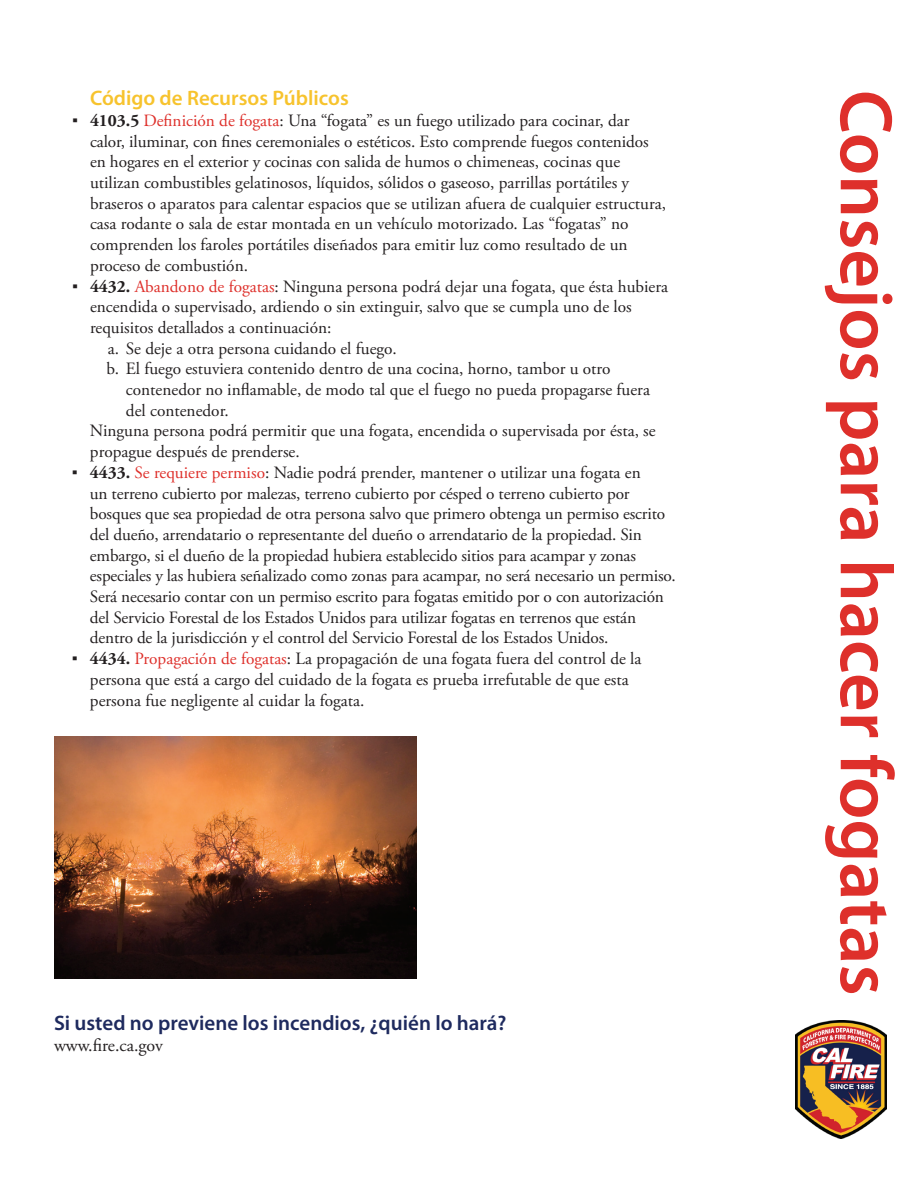
<style>
.page{position:relative;width:918px;height:1188px;background:#fff}
.page>*{position:absolute;margin:0;border:0;box-sizing:border-box;transform-origin:0 0}
.t1{font:600 75px "Myriad Pro";color:#de302b}
.t2{font:600 21px "Myriad Pro";color:#1e2a5e}
.t3{font:600 21px "Myriad Pro";color:#f7c32d}
.t4{font:18px "Adobe Garamond Pro";color:#231f20}
.t5{font:17.25px/20.7px "Adobe Garamond Pro";color:#231f20}
.s1{font-family:"Times New Roman"}
.s2{font-weight:700}
.s3{color:#de302b}
</style>
<div class="page">
<img style="left:54px;top:737px;width:363px;height:241px">
<img style="left:796px;top:1021px;width:91px;height:118px">
<p class="t3" style="left:90px;top:85px;width:260px">Código de Recursos Públicos</p>
<p class="t5" style="left:90px;top:111px;width:578px;text-indent:-18px"><span class="s1">▪</span> <span class="s2">4103.5</span> <span class="s3">Definición de fogata</span>: Una “fogata” es un fuego utilizado para cocinar, dar calor, iluminar, con fines ceremoniales o estéticos. Esto comprende fuegos contenidos en hogares en el exterior y cocinas con salida de humos o chimeneas, cocinas que utilizan combustibles gelatinosos, líquidos, sólidos o gaseoso, parrillas portátiles y braseros o aparatos para calentar espacios que se utilizan afuera de cualquier estructura, casa rodante o sala de estar montada en un vehículo motorizado. Las “fogatas” no comprenden los faroles portátiles diseñados para emitir luz como resultado de un proceso de combustión.</p>
<p class="t5" style="left:72px;top:276px;width:598px"><span class="s1">▪</span> <span class="s2">4432.</span> <span class="s3">Abandono de fogatas</span>: Ninguna persona podrá dejar una fogata, que ésta hubiera</p>
<p class="t5" style="left:90px;top:297px;width:543px">encendida o supervisado, ardiendo o sin extinguir, salvo que se cumpla uno de los</p>
<p class="t5" style="left:90px;top:318px;width:243px">requisitos detallados a continuación:</p>
<p class="t5" style="left:108px;top:338px;width:290px">a. Se deje a otra persona cuidando el fuego.</p>
<p class="t5" style="left:106px;top:359px;width:506px">b. El fuego estuviera contenido dentro de una cocina, horno, tambor u otro</p>
<p class="t5" style="left:126px;top:380px;width:526px">contenedor no inflamable, de modo tal que el fuego no pueda propagarse fuera</p>
<p class="t5" style="left:126px;top:401px;width:104px">del contenedor.</p>
<p class="t5" style="left:90px;top:421px;width:567px">Ninguna persona podrá permitir que una fogata, encendida o supervisada por ésta, se</p>
<p class="t5" style="left:90px;top:442px;width:211px">propague después de prenderse.</p>
<p class="t5" style="left:90px;top:463px;width:587px;text-indent:-18px"><span class="s1">▪</span> <span class="s2">4433.</span> <span class="s3">Se requiere permiso</span>: Nadie podrá prender, mantener o utilizar una fogata en<br>un terreno cubierto por malezas, terreno cubierto por césped o terreno cubierto por bosques que sea propiedad de otra persona salvo que primero obtenga un permiso escrito del dueño, arrendatario o representante del dueño o arrendatario de la propiedad. Sin embargo, si el dueño de la propiedad hubiera establecido sitios para acampar y zonas especiales y las hubiera señalizado como zonas para acampar, no será necesario un permiso.<br>Será necesario contar con un permiso escrito para fogatas emitido por o con autorización del Servicio Forestal de los Estados Unidos para utilizar fogatas en terrenos que están dentro de la jurisdicción y el control del Servicio Forestal de los Estados Unidos.</p>
<p class="t5" style="left:90px;top:649px;width:553px;text-indent:-18px"><span class="s1">▪</span> <span class="s2">4434.</span> <span class="s3">Propagación de fogatas</span>: La propagación de una fogata fuera del control de la persona que está a cargo del cuidado de la fogata es prueba irrefutable de que esta persona fue negligente al cuidar la fogata.</p>
<p class="t2" style="left:54px;top:1009px;width:454px">Si usted no previene los incendios, ¿quién lo hará?</p>
<p class="t4" style="left:54px;top:1035px;width:110px">www.fire.ca.gov</p>
<h1 class="t1" style="left:914px;top:90px;width:907px;rotate:90deg">Consejos para hacer fogatas</h1>
</div>
